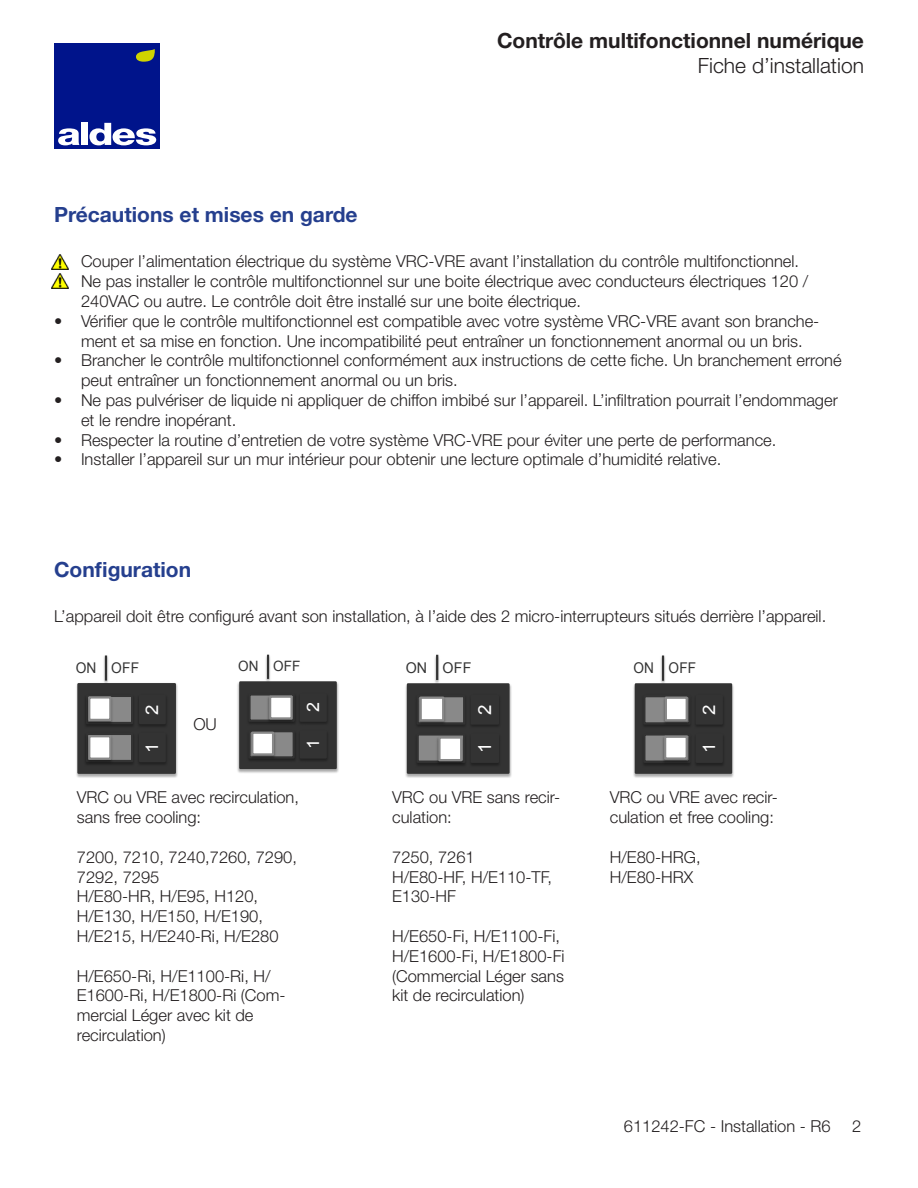
<style>
.page{position:relative;width:918px;height:1188px;background:#fff}
.page>*{position:absolute;margin:0;border:0;box-sizing:border-box;transform-origin:0 0}
.t1{font:700 21px "Helvetica Neue LT Pro";color:#253f8e}
.t2{font:700 21px "Helvetica Neue LT Pro";color:#231f20}
.t3{font:300 21px "Helvetica Neue LT Pro";color:#231f20}
.t4{font:18px "Arial";color:#fff;scale:1.04 1}
.t5{font:17.4px "Arial";color:#fff;scale:1.07 1}
.t6{font:17.25px "Arial";color:#fff;scale:1.09 1}
.t7{font:17.1px "Arial";color:#fff;scale:1.05 1}
.t8{font:300 16.5px/19.8px "Helvetica Neue LT Pro";color:#231f20}
.t9{font:14.85px "Arial";letter-spacing:.01em;color:#333;scale:.96 1}
.t10{font:14.85px "Arial";letter-spacing:.01em;color:#333;scale:.92 1}
.t11{font:14.7px "Arial";color:#333;scale:.93 1}
.t12{font:14.25px "Arial";color:#333;scale:.95 1}
</style>
<div class="page">
<div style="left:54px;top:43px;width:106px;height:106px;background:#00148b"></div>
<svg style="left:58px;top:128px;width:21px;height:17px"></svg>
<div style="left:81px;top:123px;width:7px;height:22px;background:#fff"></div>
<svg style="left:89px;top:123px;width:67px;height:22px"></svg>
<svg style="left:136px;top:49px;width:19px;height:13px"></svg>
<img style="left:51px;top:255px;width:17px;height:15px">
<img style="left:51px;top:274px;width:17px;height:15px">
<img style="left:405px;top:684px;width:107px;height:94px">
<div style="left:408px;top:684px;width:100px;height:89px;background:#333"></div>
<div style="left:407px;top:683px;width:103px;height:91px;border:2px solid #333"></div>
<img style="left:471px;top:690px;width:39px;height:39px">
<div style="left:472px;top:696px;width:26px;height:27px;background:#333"></div>
<div style="left:418px;top:696px;width:46px;height:27px;background:#898989"></div>
<div style="left:417px;top:695px;width:48px;height:30px;border:2px solid #333"></div>
<img style="left:432px;top:654px;width:11px;height:32px">
<hr style="left:436px;top:655px;width:2px;height:25px;background:#333">
<img style="left:471px;top:729px;width:39px;height:42px">
<div style="left:472px;top:734px;width:26px;height:28px;background:#333"></div>
<div style="left:418px;top:734px;width:46px;height:28px;background:#898989"></div>
<div style="left:417px;top:733px;width:48px;height:30px;border:2px solid #333"></div>
<img style="left:415px;top:695px;width:34px;height:33px">
<div style="left:421px;top:698px;width:22px;height:22px;background:#fff"></div>
<div style="left:420px;top:697px;width:24px;height:24px;border:2px solid #898989"></div>
<img style="left:434px;top:733px;width:33px;height:34px">
<div style="left:439px;top:738px;width:22px;height:22px;background:#fff"></div>
<div style="left:438px;top:736px;width:24px;height:25px;border:2px solid #898989"></div>
<img style="left:237px;top:682px;width:102px;height:91px">
<div style="left:240px;top:682px;width:96px;height:86px;background:#333"></div>
<div style="left:239px;top:681px;width:98px;height:88px;border:2px solid #333"></div>
<img style="left:300px;top:689px;width:38px;height:37px">
<div style="left:301px;top:694px;width:25px;height:27px;background:#333"></div>
<div style="left:250px;top:694px;width:44px;height:27px;background:#898989"></div>
<div style="left:248px;top:693px;width:47px;height:29px;border:2px solid #333"></div>
<img style="left:263px;top:654px;width:10px;height:30px">
<hr style="left:267px;top:655px;width:2px;height:24px;background:#333">
<img style="left:293px;top:726px;width:45px;height:40px">
<div style="left:301px;top:731px;width:25px;height:26px;background:#333"></div>
<div style="left:250px;top:731px;width:44px;height:26px;background:#898989"></div>
<div style="left:248px;top:730px;width:47px;height:29px;border:2px solid #333"></div>
<img style="left:265px;top:693px;width:32px;height:32px">
<div style="left:270px;top:697px;width:22px;height:21px;background:#fff"></div>
<div style="left:269px;top:696px;width:24px;height:24px;border:2px solid #898989"></div>
<img style="left:247px;top:730px;width:31px;height:32px">
<div style="left:252px;top:733px;width:21px;height:21px;background:#fff"></div>
<div style="left:251px;top:732px;width:23px;height:24px;border:2px solid #898989"></div>
<img style="left:76px;top:683px;width:102px;height:95px">
<div style="left:78px;top:684px;width:97px;height:89px;background:#333"></div>
<div style="left:77px;top:683px;width:99px;height:91px;border:2px solid #333"></div>
<img style="left:139px;top:691px;width:38px;height:38px">
<div style="left:140px;top:696px;width:25px;height:27px;background:#333"></div>
<div style="left:87px;top:696px;width:45px;height:27px;background:#898989"></div>
<div style="left:86px;top:695px;width:47px;height:29px;border:2px solid #333"></div>
<img style="left:101px;top:655px;width:10px;height:31px">
<hr style="left:105px;top:656px;width:2px;height:25px;background:#333">
<img style="left:131px;top:729px;width:46px;height:42px">
<div style="left:140px;top:734px;width:25px;height:27px;background:#333"></div>
<div style="left:87px;top:734px;width:45px;height:27px;background:#898989"></div>
<div style="left:86px;top:733px;width:47px;height:29px;border:2px solid #333"></div>
<img style="left:84px;top:695px;width:32px;height:32px">
<div style="left:89px;top:697px;width:21px;height:23px;background:#fff"></div>
<div style="left:88px;top:696px;width:23px;height:25px;border:2px solid #898989"></div>
<img style="left:84px;top:733px;width:32px;height:33px">
<div style="left:89px;top:736px;width:21px;height:23px;background:#fff"></div>
<div style="left:88px;top:735px;width:23px;height:25px;border:2px solid #898989"></div>
<img style="left:633px;top:684px;width:101px;height:94px">
<div style="left:636px;top:684px;width:95px;height:89px;background:#333"></div>
<div style="left:635px;top:683px;width:97px;height:91px;border:2px solid #333"></div>
<img style="left:696px;top:690px;width:38px;height:39px">
<div style="left:697px;top:696px;width:25px;height:27px;background:#333"></div>
<div style="left:644px;top:696px;width:46px;height:27px;background:#898989"></div>
<div style="left:643px;top:695px;width:48px;height:30px;border:2px solid #333"></div>
<img style="left:658px;top:655px;width:10px;height:31px">
<hr style="left:662px;top:656px;width:2px;height:25px;background:#333">
<img style="left:688px;top:729px;width:46px;height:42px">
<div style="left:697px;top:734px;width:25px;height:28px;background:#333"></div>
<div style="left:644px;top:734px;width:46px;height:28px;background:#898989"></div>
<div style="left:643px;top:733px;width:48px;height:30px;border:2px solid #333"></div>
<img style="left:661px;top:695px;width:31px;height:33px">
<div style="left:666px;top:698px;width:21px;height:22px;background:#fff"></div>
<div style="left:665px;top:697px;width:23px;height:24px;border:2px solid #898989"></div>
<img style="left:660px;top:732px;width:32px;height:34px">
<div style="left:665px;top:737px;width:22px;height:22px;background:#fff"></div>
<div style="left:664px;top:736px;width:24px;height:24px;border:2px solid #898989"></div>
<p class="t2" style="left:497px;top:27px;width:368px">Contrôle multifonctionnel numérique</p>
<p class="t3" style="left:698px;top:53px;width:168px">Fiche d’installation</p>
<p class="t1" style="left:54px;top:202px;width:305px">Précautions et mises en garde</p>
<p class="t8" style="left:54px;top:251px;width:747px">• Couper l’alimentation électrique du système VRC-VRE avant l’installation du contrôle multifonctionnel.</p>
<p class="t8" style="left:81px;top:271px;width:729px;text-indent:-27px">• Ne pas installer le contrôle multifonctionnel sur une boite électrique avec conducteurs électriques 120 /<br>240VAC ou autre. Le contrôle doit être installé sur une boite électrique.</p>
<p class="t8" style="left:81px;top:311px;width:740px;text-indent:-27px">• Vérifier que le contrôle multifonctionnel est compatible avec votre système VRC-VRE avant son branche&shy;ment et sa mise en fonction. Une incompatibilité peut entraîner un fonctionnement anormal ou un bris.</p>
<p class="t8" style="left:81px;top:350px;width:762px;text-indent:-27px">• Brancher le contrôle multifonctionnel conformément aux instructions de cette fiche. Un branchement erroné peut entraîner un fonctionnement anormal ou un bris.</p>
<p class="t8" style="left:81px;top:390px;width:758px;text-indent:-27px">• Ne pas pulvériser de liquide ni appliquer de chiffon imbibé sur l’appareil. L’infiltration pourrait l’endommager et le rendre inopérant.</p>
<p class="t8" style="left:54px;top:429px;width:724px">• Respecter la routine d’entretien de votre système VRC-VRE pour éviter une perte de performance.</p>
<p class="t8" style="left:54px;top:449px;width:669px">• Installer l’appareil sur un mur intérieur pour obtenir une lecture optimale d’humidité relative.</p>
<p class="t1" style="left:54px;top:556px;width:139px">Configuration</p>
<p class="t8" style="left:54px;top:605px;width:774px">L’appareil doit être configuré avant son installation, à l’aide des 2 micro-interrupteurs situés derrière l’appareil.</p>
<p class="t11" style="left:76px;top:658px;width:70px">ON OFF</p>
<p class="t12" style="left:238px;top:657px;width:67px">ON OFF</p>
<p class="t9" style="left:406px;top:658px;width:70px">ON OFF</p>
<p class="t10" style="left:634px;top:658px;width:70px">ON OFF</p>
<p class="t5" style="left:141px;top:715px;width:11px;rotate:-90deg">2</p>
<p class="t7" style="left:302px;top:712px;width:11px;rotate:-90deg">2</p>
<p class="t4" style="left:473px;top:715px;width:12px;rotate:-90deg">2</p>
<p class="t6" style="left:698px;top:715px;width:11px;rotate:-90deg">2</p>
<p class="t8" style="left:193px;top:714px;width:25px">OU</p>
<p class="t5" style="left:141px;top:753px;width:11px;rotate:-90deg">1</p>
<p class="t7" style="left:302px;top:749px;width:11px;rotate:-90deg">1</p>
<p class="t4" style="left:473px;top:753px;width:12px;rotate:-90deg">1</p>
<p class="t6" style="left:698px;top:753px;width:11px;rotate:-90deg">1</p>
<p class="t8" style="left:77px;top:787px;width:224px">VRC ou VRE avec recirculation, sans free cooling:</p>
<p class="t8" style="left:77px;top:847px;width:222px">7200, 7210, 7240,7260, 7290,<br>7292, 7295</p>
<p class="t8" style="left:77px;top:886px;width:183px">H/E80-HR, H/E95, H120,</p>
<p class="t8" style="left:77px;top:906px;width:188px">H/E130, H/E150, H/E190,</p>
<p class="t8" style="left:77px;top:926px;width:203px">H/E215, H/E240-Ri, H/E280</p>
<p class="t8" style="left:77px;top:966px;width:210px">H/E650-Ri, H/E1100-Ri, H/<br>E1600-Ri, H/E1800-Ri (Com&shy;mercial Léger avec kit de recirculation)</p>
<p class="t8" style="left:392px;top:787px;width:170px">VRC ou VRE sans recir&shy;culation:</p>
<p class="t8" style="left:392px;top:847px;width:84px">7250, 7261</p>
<p class="t8" style="left:392px;top:867px;width:161px">H/E80-HF, H/E110-TF,</p>
<p class="t8" style="left:392px;top:886px;width:65px">E130-HF</p>
<p class="t8" style="left:392px;top:926px;width:174px">H/E650-Fi, H/E1100-Fi,<br>H/E1600-Fi, H/E1800-Fi (Commercial Léger sans kit de recirculation)</p>
<p class="t8" style="left:610px;top:787px;width:170px">VRC ou VRE avec recir&shy;culation et free cooling:</p>
<p class="t8" style="left:610px;top:847px;width:92px">H/E80-HRG,</p>
<p class="t8" style="left:610px;top:867px;width:85px">H/E80-HRX</p>
<p class="t8" style="left:624px;top:1116px;width:208px">611242-FC - Installation - R6</p>
<p class="t8" style="left:852px;top:1116px;width:11px">2</p>
</div>
